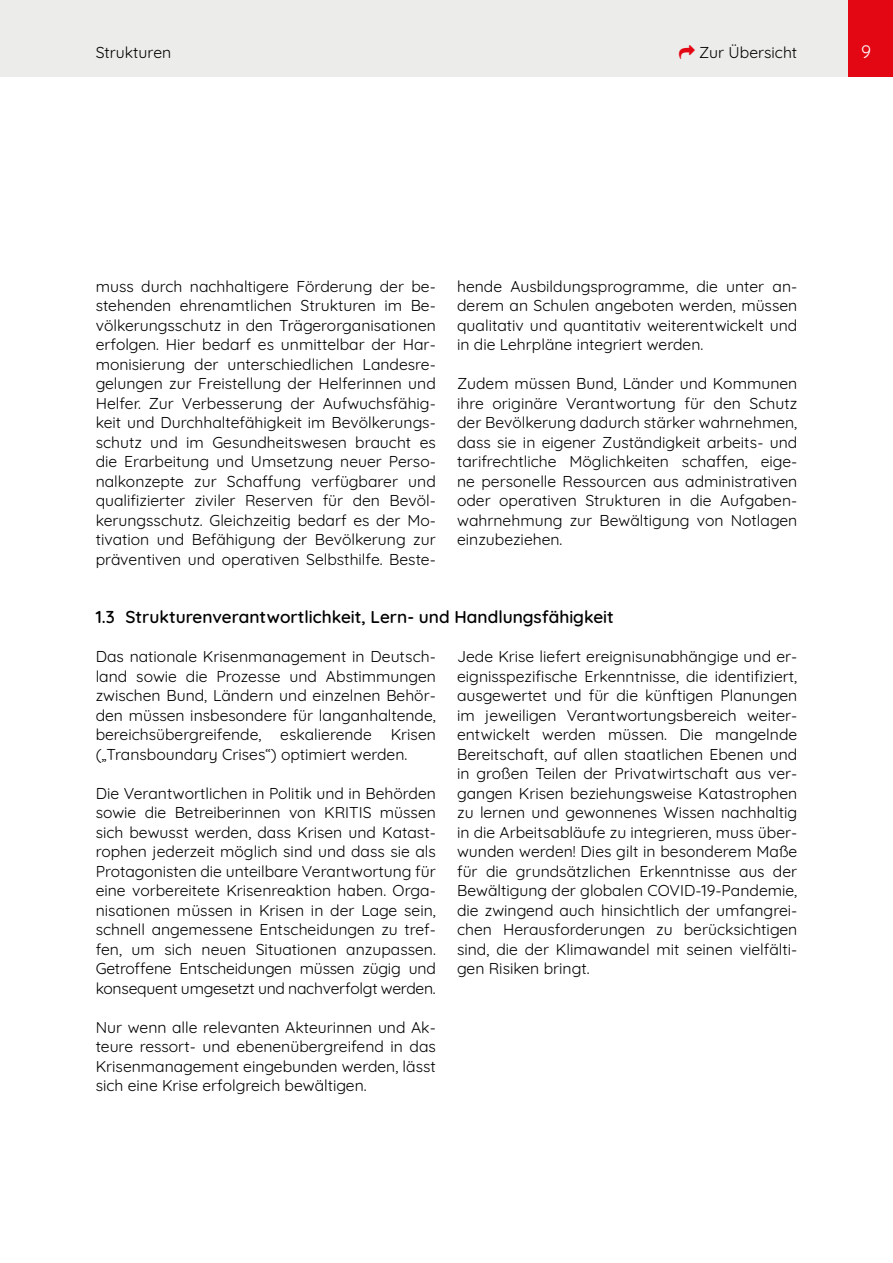
<style>
.page{position:relative;width:893px;height:1263px;background:#fff}
.page>*{position:absolute;margin:0;border:0;box-sizing:border-box;transform-origin:0 0}
.t1{font:18px "Quicksand";color:#fff}
.H2_Spaltenspanne{font:600 17.25px "Quicksand";color:#000}
.t2{font:15.75px/19.5px "Quicksand";color:#000;text-align:justify}
</style>
<div class="page">
<div style="left:0;top:0;width:893px;height:77px;background:#ececea"></div>
<div style="left:848px;top:0;width:45px;height:77px;background:#e30613"></div>
<p class="t2" style="left:699px;top:41px;width:100px">Zur Übersicht</p>
<p class="t2" style="left:96px;top:41px;width:77px">Strukturen</p>
<p class="t1" style="left:861px;top:37px;width:11px">9</p>
<p class="t2" style="left:96px;top:275px;width:342px">muss durch nachhaltigere Förderung der be&shy;stehenden ehrenamtlichen Strukturen im Be&shy;völkerungsschutz in den Trägerorganisationen erfolgen. Hier bedarf es unmittelbar der Har&shy;monisierung der unterschiedlichen Landesre&shy;gelungen zur Freistellung der Helferinnen und Helfer. Zur Verbesserung der Aufwuchsfähig&shy;keit und Durchhaltefähigkeit im Bevölkerungs&shy;schutz und im Gesundheitswesen braucht es die Erarbeitung und Umsetzung neuer Perso&shy;nalkonzepte zur Schaffung verfügbarer und qualifizierter ziviler Reserven für den Bevöl&shy;kerungsschutz. Gleichzeitig bedarf es der Mo&shy;tivation und Befähigung der Bevölkerung zur präventiven und operativen Selbsthilfe. Beste-</p>
<p class="t2" style="left:457px;top:275px;width:342px">hende Ausbildungsprogramme, die unter an&shy;derem an Schulen angeboten werden, müssen qualitativ und quantitativ weiterentwickelt und in die Lehrpläne integriert werden.</p>
<p class="t2" style="left:457px;top:372px;width:342px">Zudem müssen Bund, Länder und Kommunen ihre originäre Verantwortung für den Schutz der Bevölkerung dadurch stärker wahrnehmen, dass sie in eigener Zuständigkeit arbeits- und tarifrechtliche Möglichkeiten schaffen, eige&shy;ne personelle Ressourcen aus administrativen oder operativen Strukturen in die Aufgaben&shy;wahrnehmung zur Bewältigung von Notlagen einzubeziehen.</p>
<h2 class="H2_Spaltenspanne" style="left:96px;top:604px;width:520px">1.3 Strukturenverantwortlichkeit, Lern- und Handlungsfähigkeit</h2>
<p class="t2" style="left:96px;top:645px;width:342px">Das nationale Krisenmanagement in Deutsch&shy;land sowie die Prozesse und Abstimmungen zwischen Bund, Ländern und einzelnen Behör&shy;den müssen insbesondere für langanhaltende, bereichsübergreifende, eskalierende Krisen („Transboundary Crises“) optimiert werden.</p>
<p class="t2" style="left:96px;top:782px;width:342px">Die Verantwortlichen in Politik und in Behörden sowie die Betreiberinnen von KRITIS müssen sich bewusst werden, dass Krisen und Katast&shy;rophen jederzeit möglich sind und dass sie als Protagonisten die unteilbare Verantwortung für eine vorbereitete Krisenreaktion haben. Orga&shy;nisationen müssen in Krisen in der Lage sein, schnell angemessene Entscheidungen zu tref&shy;fen, um sich neuen Situationen anzupassen.<br>Getroffene Entscheidungen müssen zügig und konsequent umgesetzt und nachverfolgt werden.</p>
<p class="t2" style="left:96px;top:1016px;width:342px">Nur wenn alle relevanten Akteurinnen und Ak&shy;teure ressort- und ebenenübergreifend in das Krisenmanagement eingebunden werden, lässt sich eine Krise erfolgreich bewältigen.</p>
<p class="t2" style="left:457px;top:645px;width:342px">Jede Krise liefert ereignisunabhängige und er&shy;eignisspezifische Erkenntnisse, die identifiziert, ausgewertet und für die künftigen Planungen im jeweiligen Verantwortungsbereich weiter&shy;entwickelt werden müssen. Die mangelnde Bereitschaft, auf allen staatlichen Ebenen und in großen Teilen der Privatwirtschaft aus ver&shy;gangen Krisen beziehungsweise Katastrophen zu lernen und gewonnenes Wissen nachhaltig in die Arbeitsabläufe zu integrieren, muss über&shy;wunden werden! Dies gilt in besonderem Maße für die grundsätzlichen Erkenntnisse aus der Bewältigung der globalen COVID-19-Pandemie, die zwingend auch hinsichtlich der umfangrei&shy;chen Herausforderungen zu berücksichtigen sind, die der Klimawandel mit seinen vielfälti&shy;gen Risiken bringt.</p>
</div>
